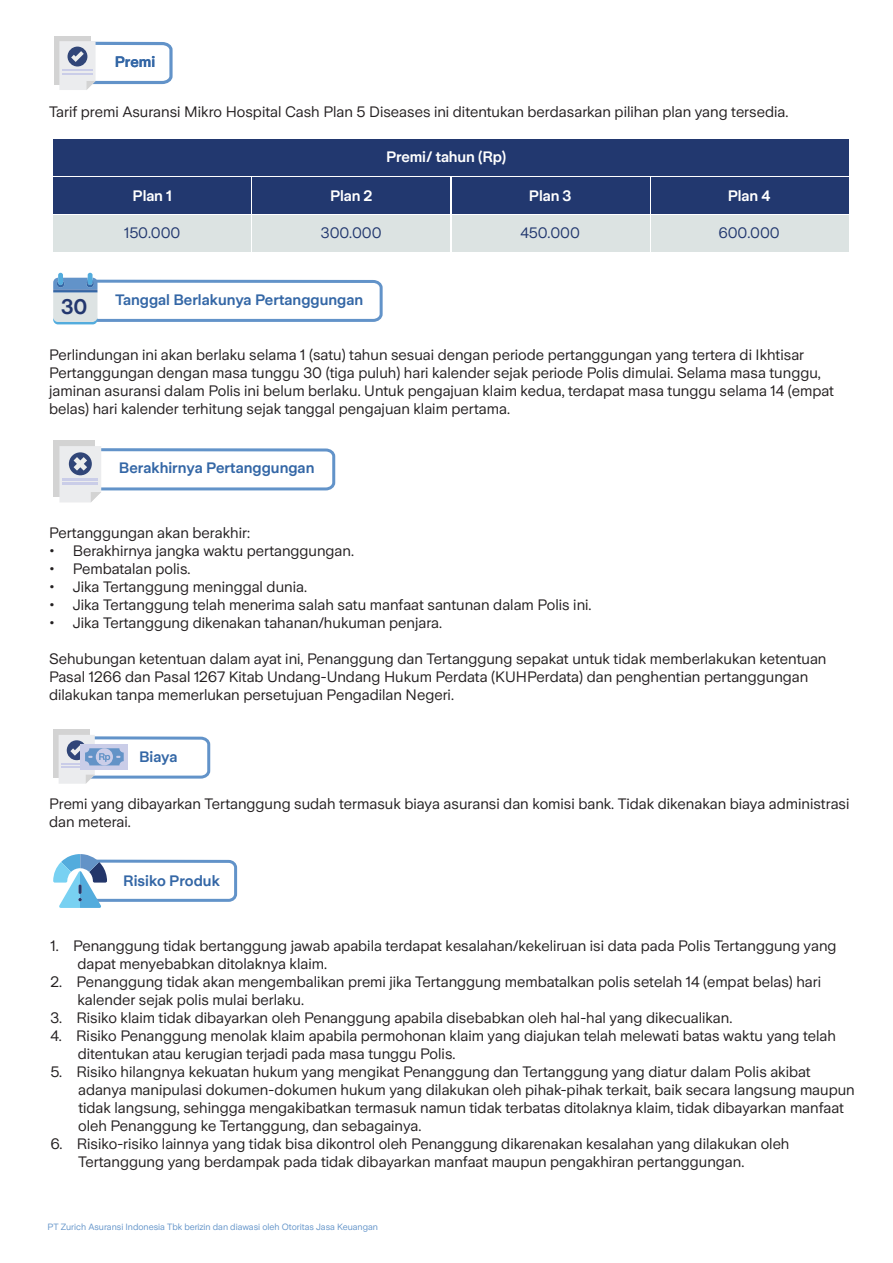
<style>
.page{position:relative;width:893px;height:1263px;background:#fff}
.page>*{position:absolute;margin:0;border:0;box-sizing:border-box;transform-origin:0 0}
.t1{font:600 21px "Zurich Sans";color:#23376f}
.t2{font:15px/18px "Zurich Sans";color:#231f20}
.t3{font:600 15px "Zurich Sans";color:#3467a6}
.t4{font:15px "Zurich Sans";letter-spacing:-.01em;color:#22386f}
.t5{font:600 15px "Zurich Sans";letter-spacing:-.01em;color:#fff}
.t6{font:9px "Zurich Sans";color:#6394c9}
</style>
<div class="page">
<div style="left:53px;top:440px;width:42px;height:56px;background:#d3d3d3"></div>
<svg style="left:59px;top:446px;width:277px;height:56px"></svg>
<div style="left:53px;top:139px;width:796px;height:37px;background:#22386f"></div>
<div style="left:53px;top:177px;width:198px;height:37px;background:#22386f"></div>
<div style="left:253px;top:177px;width:197px;height:37px;background:#22386f"></div>
<div style="left:452px;top:177px;width:197px;height:37px;background:#22386f"></div>
<div style="left:651px;top:177px;width:198px;height:37px;background:#22386f"></div>
<div style="left:53px;top:215px;width:198px;height:37px;background:#dce3e2"></div>
<div style="left:253px;top:215px;width:197px;height:37px;background:#dce3e2"></div>
<div style="left:452px;top:215px;width:197px;height:37px;background:#dce3e2"></div>
<div style="left:651px;top:215px;width:198px;height:37px;background:#dce3e2"></div>
<svg style="left:53px;top:273px;width:330px;height:51px"></svg>
<div style="left:54px;top:36px;width:36px;height:49px;background:#d3d3d3"></div>
<svg style="left:59px;top:40px;width:114px;height:50px"></svg>
<hr style="left:62px;top:69px;width:31px;height:2px;background:#cacde8">
<hr style="left:62px;top:73px;width:31px;height:2px;background:#cacde8">
<div style="left:53px;top:729px;width:36px;height:49px;background:#d3d3d3"></div>
<svg style="left:59px;top:735px;width:152px;height:49px"></svg>
<svg style="left:53px;top:854px;width:185px;height:54px"></svg>
<p class="t3" style="left:115px;top:54px;width:42px">Premi</p>
<p class="t2" style="left:49px;top:103px;width:741px">Tarif premi Asuransi Mikro Hospital Cash Plan 5 Diseases ini ditentukan berdasarkan pilihan plan yang tersedia.</p>
<p class="t5" style="left:386px;top:149px;width:122px">Premi/ tahun (Rp)</p>
<h1 class="t1" style="left:61px;top:295px;width:28px">30</h1>
<p class="t5" style="left:133px;top:187px;width:41px">Plan 1</p>
<p class="t5" style="left:330px;top:187px;width:44px">Plan 2</p>
<p class="t5" style="left:529px;top:187px;width:44px">Plan 3</p>
<p class="t5" style="left:728px;top:187px;width:44px">Plan 4</p>
<p class="t4" style="left:124px;top:225px;width:58px">150.000</p>
<p class="t4" style="left:321px;top:225px;width:62px">300.000</p>
<p class="t4" style="left:520px;top:225px;width:61px">450.000</p>
<p class="t4" style="left:718px;top:225px;width:63px">600.000</p>
<p class="t4" style="left:122px;top:224px;width:53px">50.000</p>
<p class="t4" style="left:323px;top:224px;width:7px">1</p>
<p class="t4" style="left:523px;top:224px;width:7px">1</p>
<p class="t4" style="left:709px;top:224px;width:42px">20 .0</p>
<p class="t3" style="left:115px;top:291px;width:250px">Tanggal Berlakunya Pertanggungan</p>
<p class="t2" style="left:49px;top:346px;width:786px">Perlindungan ini akan berlaku selama 1 (satu) tahun sesuai dengan periode pertanggungan yang tertera di Ikhtisar Pertanggungan dengan masa tunggu 30 (tiga puluh) hari kalender sejak periode Polis dimulai. Selama masa tunggu, jaminan asuransi dalam Polis ini belum berlaku. Untuk pengajuan klaim kedua, terdapat masa tunggu selama 14 (empat belas) hari kalender terhitung sejak tanggal pengajuan klaim pertama.</p>
<p class="t3" style="left:119px;top:460px;width:197px">Berakhirnya Pertanggungan</p>
<p class="t2" style="left:49px;top:524px;width:202px">Pertanggungan akan berakhir:</p>
<p class="t2" style="left:49px;top:542px;width:306px">• Berakhirnya jangka waktu pertanggungan.</p>
<p class="t2" style="left:49px;top:560px;width:143px">• Pembatalan polis.</p>
<p class="t2" style="left:49px;top:578px;width:259px">• Jika Tertanggung meninggal dunia.</p>
<p class="t2" style="left:49px;top:596px;width:544px">• Jika Tertanggung telah menerima salah satu manfaat santunan dalam Polis ini.</p>
<p class="t2" style="left:49px;top:614px;width:395px">• Jika Tertanggung dikenakan tahanan/hukuman penjara.</p>
<p class="t2" style="left:49px;top:650px;width:779px">Sehubungan ketentuan dalam ayat ini, Penanggung dan Tertanggung sepakat untuk tidak memberlakukan ketentuan<br>Pasal 1266 dan Pasal 1267 Kitab Undang-Undang Hukum Perdata (KUHPerdata) dan penghentian pertanggungan dilakukan tanpa memerlukan persetujuan Pengadilan Negeri.</p>
<p class="t3" style="left:139px;top:748px;width:40px">Biaya</p>
<p class="t2" style="left:49px;top:795px;width:802px">Premi yang dibayarkan Tertanggung sudah termasuk biaya asuransi dan komisi bank. Tidak dikenakan biaya administrasi dan meterai.</p>
<p class="t3" style="left:123px;top:873px;width:98px">Risiko Produk</p>
<p class="t2" style="left:78px;top:937px;width:760px;text-indent:-27px">1. Penanggung tidak bertanggung jawab apabila terdapat kesalahan/kekeliruan isi data pada Polis Tertanggung yang dapat menyebabkan ditolaknya klaim.</p>
<p class="t2" style="left:78px;top:973px;width:745px;text-indent:-27px">2. Penanggung tidak akan mengembalikan premi jika Tertanggung membatalkan polis setelah 14 (empat belas) hari kalender sejak polis mulai berlaku.</p>
<p class="t2" style="left:51px;top:1009px;width:683px">3. Risiko klaim tidak dibayarkan oleh Penanggung apabila disebabkan oleh hal-hal yang dikecualikan.</p>
<p class="t2" style="left:78px;top:1027px;width:760px;text-indent:-27px">4. Risiko Penanggung menolak klaim apabila permohonan klaim yang diajukan telah melewati batas waktu yang telah ditentukan atau kerugian terjadi pada masa tunggu Polis.</p>
<p class="t2" style="left:78px;top:1063px;width:778px;text-indent:-28px">5. Risiko hilangnya kekuatan hukum yang mengikat Penanggung dan Tertanggung yang diatur dalam Polis akibat adanya manipulasi dokumen-dokumen hukum yang dilakukan oleh pihak-pihak terkait, baik secara langsung maupun tidak langsung, sehingga mengakibatkan termasuk namun tidak terbatas ditolaknya klaim, tidak dibayarkan manfaat oleh Penanggung ke Tertanggung, dan sebagainya.</p>
<p class="t2" style="left:78px;top:1135px;width:713px;text-indent:-28px">6. Risiko-risiko lainnya yang tidak bisa dikontrol oleh Penanggung dikarenakan kesalahan yang dilakukan oleh<br>Tertanggung yang berdampak pada tidak dibayarkan manfaat maupun pengakhiran pertanggungan.</p>
<p class="t6" style="left:48px;top:1222px;width:332px">PT Zurich Asuransi Indonesia Tbk berizin dan diawasi oleh Otoritas Jasa Keuangan</p>
</div>
